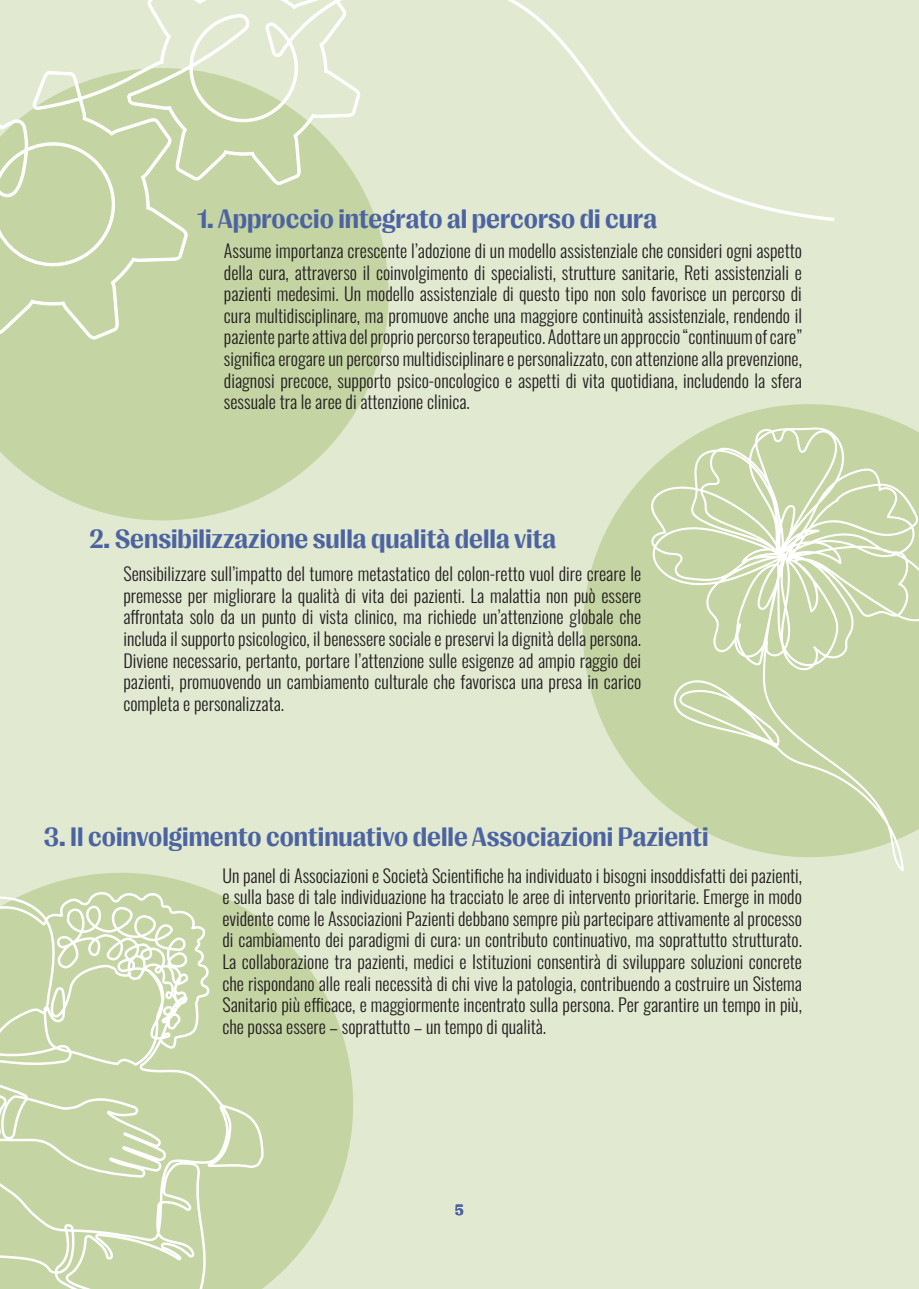
<style>
.page{position:relative;width:919px;height:1289px;background:#fff}
.page>*{position:absolute;margin:0;border:0;box-sizing:border-box;transform-origin:0 0}
.ST{font:700 27px "PP Right Gothic";color:#4c63a1}
.t1{font:300 18px/21.6px "Oswald";color:#231f20;text-align:justify}
.t2{font:700 15px "PP Right Gothic";color:#4c63a1}
</style>
<div class="page">
<div style="left:0;top:0;width:918px;height:1288px;background:#e1e9d1"></div>
<svg style="left:0;top:221px;width:388px;height:299px;fill:#c4d4a3"></svg>
<svg style="left:583px;top:404px;width:325px;height:385px;fill:#c4d4a3"></svg>
<svg style="left:32px;top:873px;width:179px;height:18px;fill:#c4d4a3"></svg>
<svg style="left:0;top:71px;width:188px;height:268px;background:#cad8ad"></svg>
<svg style="left:127px;top:0;width:707px;height:221px"></svg>
<svg style="left:0;top:891px;width:353px;height:397px;background:#cbd9ae"></svg>
<svg style="left:648px;top:427px;width:270px;height:444px;background:#cbd9af"></svg>
<p class="ST" style="left:197px;top:204px;width:461px">1. Approccio integrato al percorso di cura</p>
<p class="t1" style="left:224px;top:238px;width:579px">Assume importanza crescente l’adozione di un modello assistenziale che consideri ogni aspetto della cura, attraverso il coinvolgimento di specialisti, strutture sanitarie, Reti assistenziali e pazienti medesimi. Un modello assistenziale di questo tipo non solo favorisce un percorso di cura multidisciplinare, ma promuove anche una maggiore continuità assistenziale, rendendo il paziente parte attiva del proprio percorso terapeutico. Adottare un approccio “continuum of care” significa erogare un percorso multidisciplinare e personalizzato, con attenzione alla prevenzione, diagnosi precoce, supporto psico-oncologico e aspetti di vita quotidiana, includendo la sfera sessuale tra le aree di attenzione clinica.</p>
<p class="ST" style="left:89px;top:523px;width:468px">2. Sensibilizzazione sulla qualità della vita</p>
<p class="t1" style="left:123px;top:561px;width:519px">Sensibilizzare sull’impatto del tumore metastatico del colon-retto vuol dire creare le premesse per migliorare la qualità di vita dei pazienti. La malattia non può essere affrontata solo da un punto di vista clinico, ma richiede un’attenzione globale che includa il supporto psicologico, il benessere sociale e preservi la dignità della persona.<br>Diviene necessario, pertanto, portare l’attenzione sulle esigenze ad ampio raggio dei pazienti, promuovendo un cambiamento culturale che favorisca una presa in carico completa e personalizzata.</p>
<p class="ST" style="left:44px;top:822px;width:666px">3. Il coinvolgimento continuativo delle Associazioni Pazienti</p>
<p class="t1" style="left:222px;top:862px;width:581px">Un panel di Associazioni e Società Scientifiche ha individuato i bisogni insoddisfatti dei pazienti, e sulla base di tale individuazione ha tracciato le aree di intervento prioritarie. Emerge in modo evidente come le Associazioni Pazienti debbano sempre più partecipare attivamente al processo di cambiamento dei paradigmi di cura: un contributo continuativo, ma soprattutto strutturato.<br>La collaborazione tra pazienti, medici e Istituzioni consentirà di sviluppare soluzioni concrete che rispondano alle reali necessità di chi vive la patologia, contribuendo a costruire un Sistema Sanitario più efficace, e maggiormente incentrato sulla persona. Per garantire un tempo in più, che possa essere – soprattutto – un tempo di qualità.</p>
<p class="t2" style="left:455px;top:1201px;width:10px">5</p>
</div>
